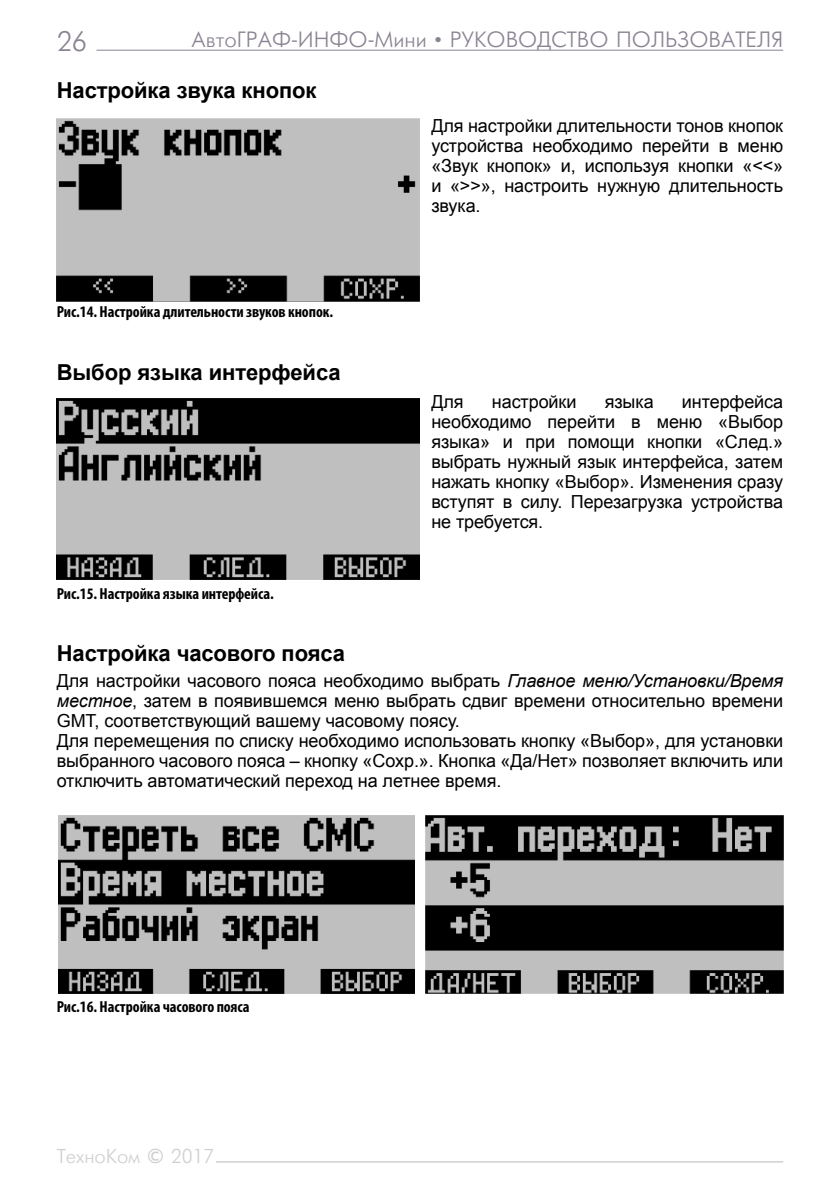
<style>
.page{position:relative;width:840px;height:1191px;background:#fff}
.page>*{position:absolute;margin:0;border:0;box-sizing:border-box;transform-origin:0 0}
.t1{font:28px "Futuris Cyrillic";color:#8b8392}
.t2{font:700 22px "Arial";letter-spacing:-.005em;color:#000}
.t3{font:22px "Futuris Cyrillic";color:#8b8392}
.t4{font:20px "Futuris Cyrillic";letter-spacing:-.005em;color:#d0d0d0}
.t5{font:18px/20px "Arial";letter-spacing:-.005em;color:#000;text-align:justify}
.t6{font:700 condensed 16px "Myriad Pro";letter-spacing:-.005em;color:#000}
.s1{font-style:italic}
</style>
<div class="page">
<hr style="left:96px;top:50px;width:686px;height:1px;background:#8b8392">
<hr style="left:216px;top:1161px;width:566px;height:1px;background:#d0d0d0">
<img style="left:57px;top:398px;width:363px;height:182px">
<img style="left:59px;top:815px;width:355px;height:179px">
<img style="left:425px;top:815px;width:357px;height:179px">
<img style="left:57px;top:118px;width:363px;height:183px">
<h1 class="t1" style="left:57px;top:27px;width:32px">26</h1>
<p class="t3" style="left:191px;top:28px;width:593px">АвтоГРАФ-ИНФО-Мини • РУКОВОДСТВО ПОЛЬЗОВАТЕЛЯ</p>
<p class="t2" style="left:57px;top:75px;width:261px">Настройка звука кнопок</p>
<p class="t6" style="left:57px;top:302px;width:278px">Рис.14. Настройка длительности звуков кнопок.</p>
<p class="t2" style="left:57px;top:358px;width:285px">Выбор языка интерфейса</p>
<p class="t6" style="left:57px;top:584px;width:218px">Рис.15. Настройка языка интерфейса.</p>
<p class="t5" style="left:431px;top:115px;width:353px">Для настройки длительности тонов кнопок устройства необходимо перейти в меню «Звук кнопок» и, используя кнопки «&lt;&lt;» и «&gt;&gt;», настроить нужную длительность звука.</p>
<p class="t5" style="left:431px;top:391px;width:34px">Для</p>
<p class="t5" style="left:491px;top:391px;width:86px">настройки</p>
<p class="t5" style="left:604px;top:391px;width:50px">языка</p>
<p class="t5" style="left:431px;top:391px;width:353px;text-indent:250px">интерфейса необходимо перейти в меню «Выбор языка» и при помощи кнопки «След.» выбрать нужный язык интерфейса, затем нажать кнопку «Выбор». Изменения сразу вступят в силу. Перезагрузка устройства не требуется.</p>
<p class="t2" style="left:57px;top:638px;width:290px">Настройка часового пояса</p>
<p class="t5" style="left:57px;top:670px;width:727px;text-align:left">Для настройки часового пояса необходимо выбрать <span class="s1">Главное меню/Установки/Время местное</span>, затем в появившемся меню выбрать сдвиг времени относительно времени GMT, соответствующий вашему часовому поясу.<br>Для перемещения по списку необходимо использовать кнопку «Выбор», для установки выбранного часового пояса – кнопку «Сохр.». Кнопка «Да/Нет» позволяет включить или отключить автоматический переход на летнее время.</p>
<p class="t6" style="left:57px;top:996px;width:194px">Рис.16. Настройка часового пояса</p>
<p class="t4" style="left:57px;top:1145px;width:159px">ТехноКом © 2017</p>
</div>
